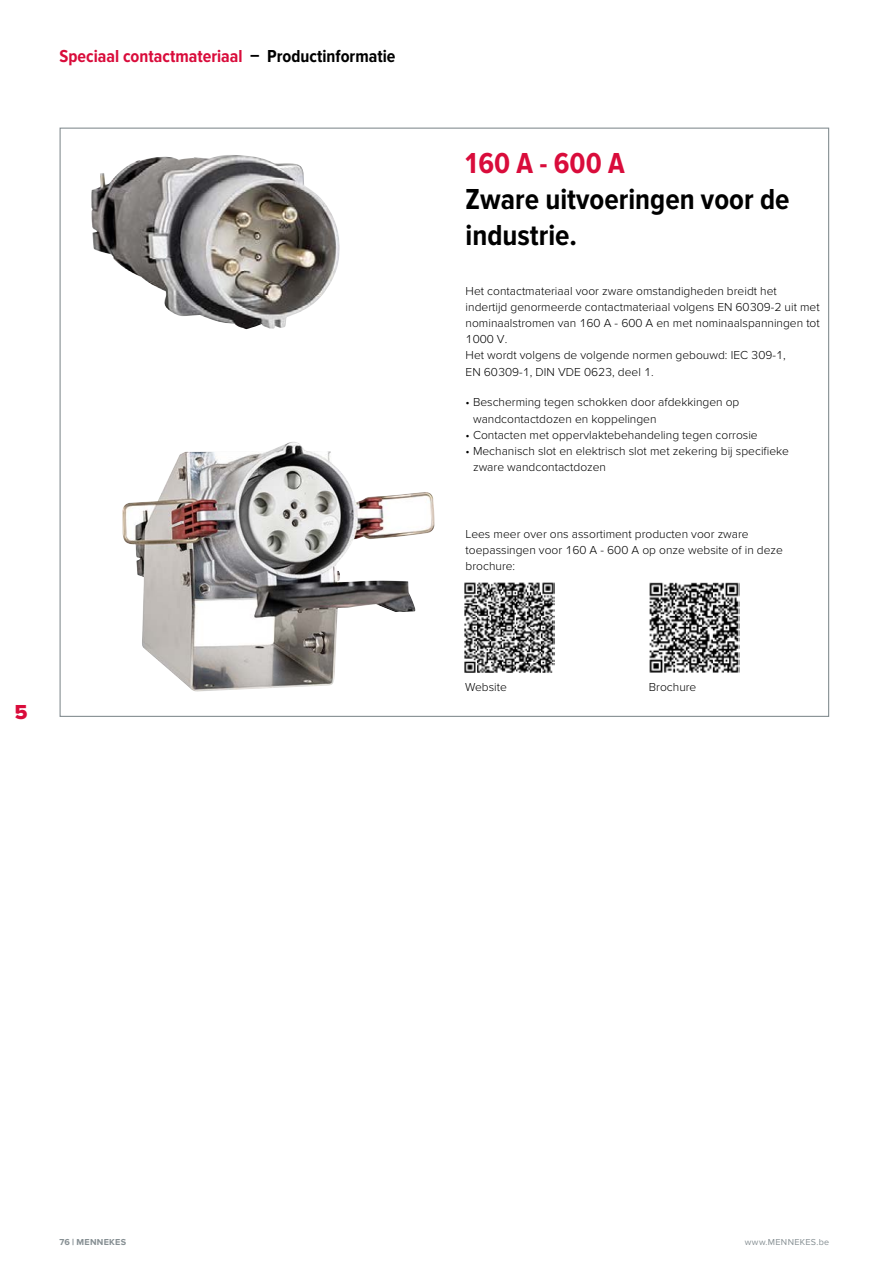
<style>
.page{position:relative;width:893px;height:1263px;background:#fff}
.page>*{position:absolute;margin:0;border:0;box-sizing:border-box;transform-origin:0 0}
.t1{font:700 30px/36px "Proxima Nova Cond";color:#000}
.t2{font:700 30px "Proxima Nova Cond";color:#d90c3b}
.t3{font:21px "Proxima Nova S Extrabld";color:#d90c3b}
.t4{font:700 18px "Proxima Nova Cond";color:#d90c3b}
.t5{font:300 12px/16.2px "Proxima Nova";color:#000}
.t6{font:9px "Proxima Nova";letter-spacing:.035em;color:#868f93}
.t7{font:700 9px "Proxima Nova";letter-spacing:.03em;color:#868f93}
.s1{color:#000}
.s2{font-family:"Proxima Nova Extrabld";font-weight:400}
</style>
<div class="page">
<img style="left:91px;top:155px;width:249px;height:174px">
<img style="left:122px;top:442px;width:313px;height:250px">
<img style="left:464px;top:582px;width:91px;height:91px">
<img style="left:649px;top:582px;width:90px;height:91px">
<h3 class="t4" style="left:60px;top:46px;width:337px">Speciaal contactmateriaal <span class="s1">– Productinformatie</span></h3>
<h2 class="t3" style="left:15px;top:700px;width:15px">5</h2>
<h1 class="t2" style="left:466px;top:146px;width:161px">160 A - 600 A</h1>
<h1 class="t1" style="left:466px;top:183px;width:325px">Zware uitvoeringen voor de industrie.</h1>
<p class="t5" style="left:466px;top:283px;width:356px">Het contactmateriaal voor zware omstandigheden breidt het indertijd genormeerde contactmateriaal volgens EN 60309-2 uit met nominaalstromen van 160 A - 600 A en met nominaalspanningen tot 1000 V.<br>Het wordt volgens de volgende normen gebouwd: IEC 309-1,<br>EN 60309-1, DIN VDE 0623, deel 1.</p>
<p class="t5" style="left:473px;top:395px;width:268px;text-indent:-7px">• Bescherming tegen schokken door afdekkingen op wandcontactdozen en koppelingen</p>
<p class="t5" style="left:466px;top:427px;width:294px">• Contacten met oppervlaktebehandeling tegen corrosie</p>
<p class="t5" style="left:473px;top:443px;width:317px;text-indent:-7px">• Mechanisch slot en elektrisch slot met zekering bij specifieke zware wandcontactdozen</p>
<p class="t5" style="left:466px;top:526px;width:319px">Lees meer over ons assortiment producten voor zware toepassingen voor 160 A - 600 A op onze website of in deze brochure:</p>
<p class="t5" style="left:465px;top:679px;width:43px">Website</p>
<p class="t5" style="left:649px;top:679px;width:49px">Brochure</p>
<p class="t7" style="left:60px;top:1236px;width:68px">76 <span class="s2">|</span> MENNEKES</p>
<p class="t6" style="left:745px;top:1236px;width:86px">www.MENNEKES.be</p>
</div>
